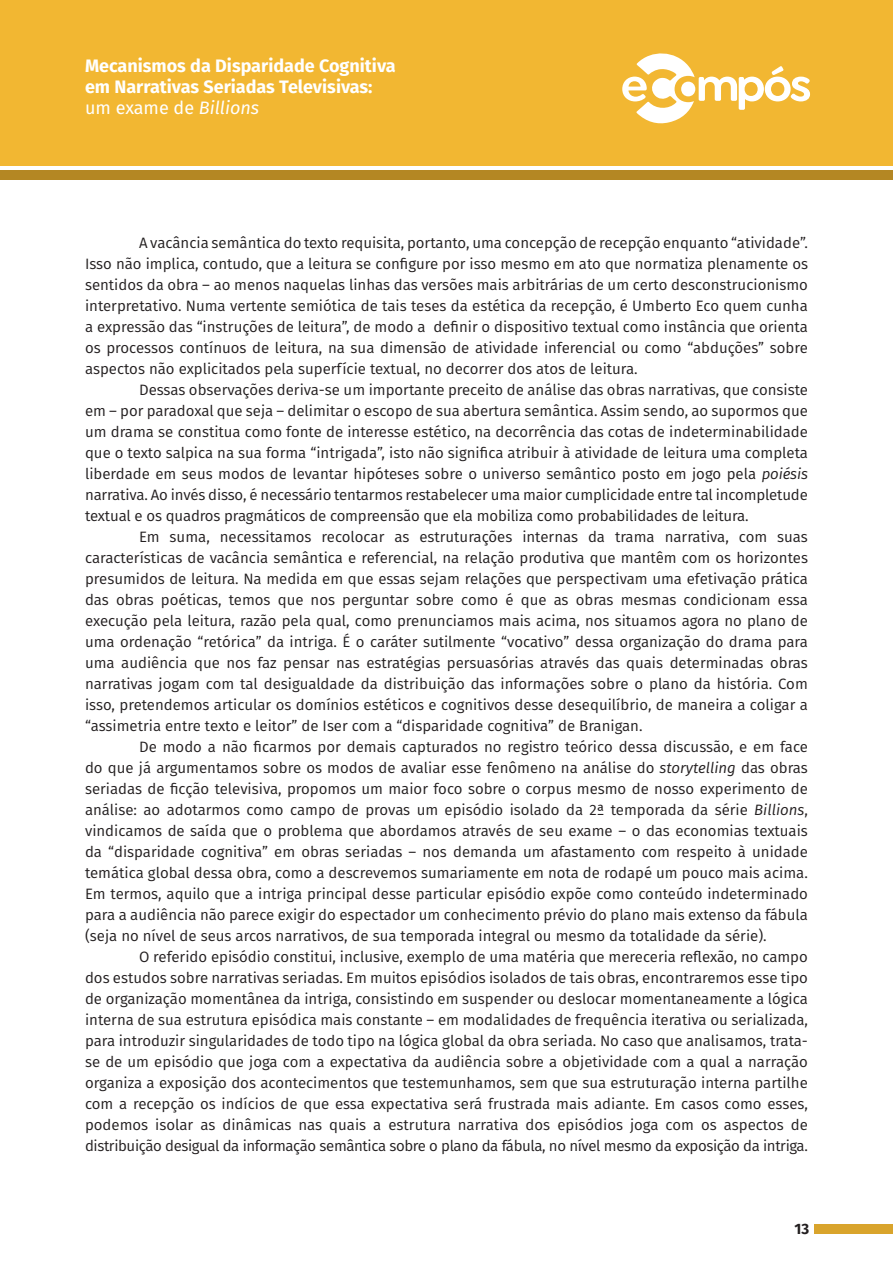
<style>
.page{position:relative;width:893px;height:1263px;background:#fff}
.page>*{position:absolute;margin:0;border:0;box-sizing:border-box;transform-origin:0 0}
.t1{font:700 18px/21px "Fira Sans";color:#fff}
.t2{font:15px/21px "Fira Sans";letter-spacing:-.01em;color:#231f20;text-align:justify}
.t3{font:700 15px "Fira Sans";color:#231f20}
.s1{font-weight:400}
.s2{font-weight:400;font-style:italic}
.s3{font-style:italic}
</style>
<div class="page">
<div style="left:0;top:0;width:893px;height:166px;background:#f2b732"></div>
<div style="left:0;top:170px;width:893px;height:10px;background:#b48723"></div>
<div style="left:814px;top:1224px;width:79px;height:9px;background:#d9a42c"></div>
<svg style="left:622px;top:53px;width:188px;height:71px"></svg>
<p class="t1" style="left:85px;top:54px;width:312px">Mecanismos da Disparidade Cognitiva em Narrativas Seriadas Televisivas: <span class="s1">um exame de</span> <span class="s2">Billions</span></p>
<p class="t2" style="left:85px;top:232px;width:724px;text-indent:54px">A vacância semântica do texto requisita, portanto, uma concepção de recepção enquanto “atividade”.<br>Isso não implica, contudo, que a leitura se configure por isso mesmo em ato que normatiza plenamente os sentidos da obra – ao menos naquelas linhas das versões mais arbitrárias de um certo desconstrucionismo interpretativo. Numa vertente semiótica de tais teses da estética da recepção, é Umberto Eco quem cunha a expressão das “instruções de leitura”, de modo a definir o dispositivo textual como instância que orienta os processos contínuos de leitura, na sua dimensão de atividade inferencial ou como “abduções” sobre aspectos não explicitados pela superfície textual, no decorrer dos atos de leitura.</p>
<p class="t2" style="left:85px;top:379px;width:724px;text-indent:54px">Dessas observações deriva-se um importante preceito de análise das obras narrativas, que consiste em – por paradoxal que seja – delimitar o escopo de sua abertura semântica. Assim sendo, ao supormos que um drama se constitua como fonte de interesse estético, na decorrência das cotas de indeterminabilidade que o texto salpica na sua forma “intrigada”, isto não significa atribuir à atividade de leitura uma completa liberdade em seus modos de levantar hipóteses sobre o universo semântico posto em jogo pela <span class="s3">poiésis </span>narrativa. Ao invés disso, é necessário tentarmos restabelecer uma maior cumplicidade entre tal incompletude textual e os quadros pragmáticos de compreensão que ela mobiliza como probabilidades de leitura.</p>
<p class="t2" style="left:85px;top:526px;width:724px;text-indent:54px">Em suma, necessitamos recolocar as estruturações internas da trama narrativa, com suas características de vacância semântica e referencial, na relação produtiva que mantêm com os horizontes presumidos de leitura. Na medida em que essas sejam relações que perspectivam uma efetivação prática das obras poéticas, temos que nos perguntar sobre como é que as obras mesmas condicionam essa execução pela leitura, razão pela qual, como prenunciamos mais acima, nos situamos agora no plano de uma ordenação “retórica” da intriga. É o caráter sutilmente “vocativo” dessa organização do drama para uma audiência que nos faz pensar nas estratégias persuasórias através das quais determinadas obras narrativas jogam com tal desigualdade da distribuição das informações sobre o plano da história. Com isso, pretendemos articular os domínios estéticos e cognitivos desse desequilíbrio, de maneira a coligar a “assimetria entre texto e leitor” de Iser com a “disparidade cognitiva” de Branigan.</p>
<p class="t2" style="left:85px;top:736px;width:724px;text-indent:54px">De modo a não ficarmos por demais capturados no registro teórico dessa discussão, e em face do que já argumentamos sobre os modos de avaliar esse fenômeno na análise do <span class="s3">storytelling</span> das obras seriadas de ficção televisiva, propomos um maior foco sobre o corpus mesmo de nosso experimento de análise: ao adotarmos como campo de provas um episódio isolado da 2ª temporada da série <span class="s3">Billions</span>, vindicamos de saída que o problema que abordamos através de seu exame – o das economias textuais da “disparidade cognitiva” em obras seriadas – nos demanda um afastamento com respeito à unidade temática global dessa obra, como a descrevemos sumariamente em nota de rodapé um pouco mais acima.<br>Em termos, aquilo que a intriga principal desse particular episódio expõe como conteúdo indeterminado para a audiência não parece exigir do espectador um conhecimento prévio do plano mais extenso da fábula (seja no nível de seus arcos narrativos, de sua temporada integral ou mesmo da totalidade da série).</p>
<p class="t2" style="left:85px;top:946px;width:724px;text-indent:54px">O referido episódio constitui, inclusive, exemplo de uma matéria que mereceria reflexão, no campo dos estudos sobre narrativas seriadas. Em muitos episódios isolados de tais obras, encontraremos esse tipo de organização momentânea da intriga, consistindo em suspender ou deslocar momentaneamente a lógica interna de sua estrutura episódica mais constante – em modalidades de frequência iterativa ou serializada, para introduzir singularidades de todo tipo na lógica global da obra seriada. No caso que analisamos, trata&shy;se de um episódio que joga com a expectativa da audiência sobre a objetividade com a qual a narração organiza a exposição dos acontecimentos que testemunhamos, sem que sua estruturação interna partilhe com a recepção os indícios de que essa expectativa será frustrada mais adiante. Em casos como esses, podemos isolar as dinâmicas nas quais a estrutura narrativa dos episódios joga com os aspectos de distribuição desigual da informação semântica sobre o plano da fábula, no nível mesmo da exposição da intriga.</p>
<p class="t3" style="left:794px;top:1216px;width:16px">13</p>
</div>
